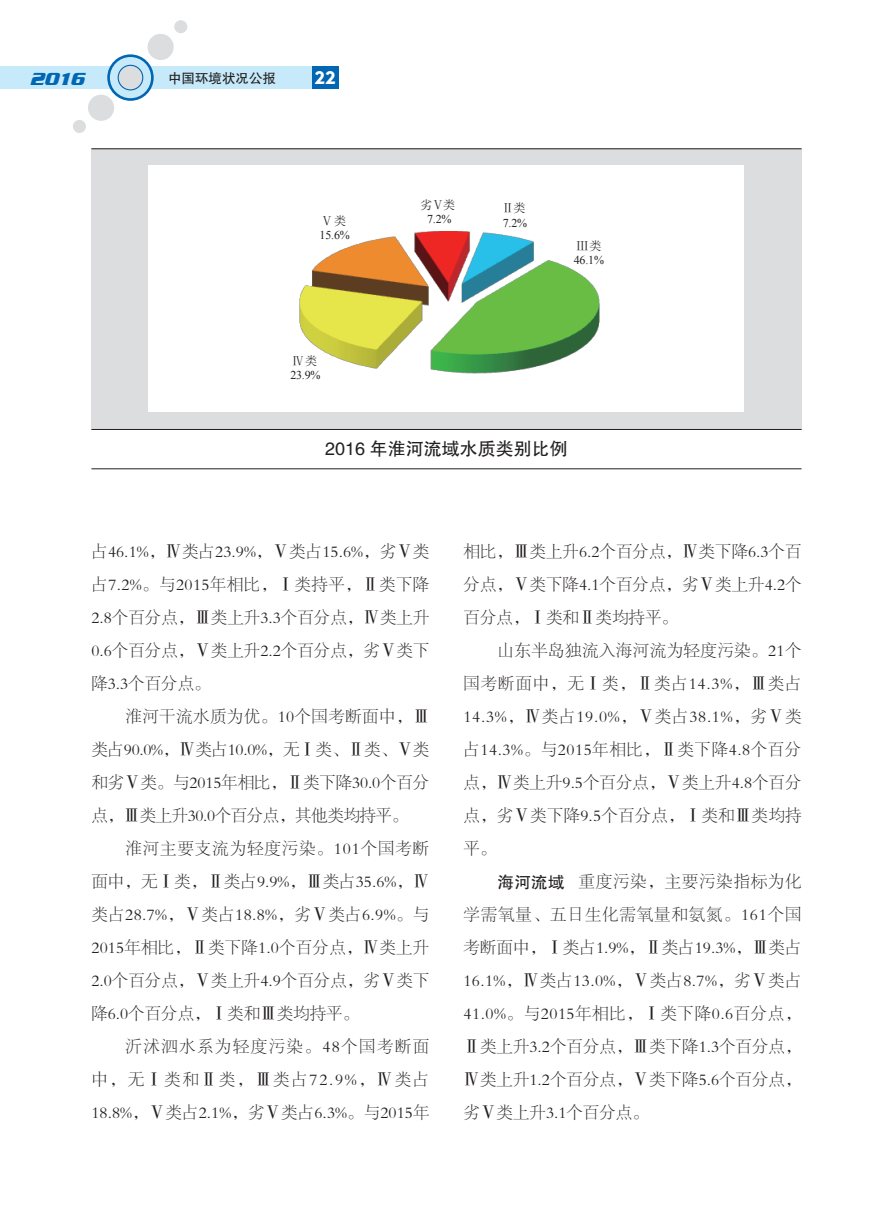
<style>
.page{position:relative;width:893px;height:1212px;background:#fff}
.page>*{position:absolute;margin:0;border:0;box-sizing:border-box;transform-origin:0 0}
.t1{font:18px "FZHTJW GB1 0";color:#231f20}
.t2{font:italic 700 18px "Serpentine D";color:#0166b3}
.t3{font:18px "Geometric 415 BT Black A";color:#fff}
.t4{font:16.5px/33px "FZSYJW GB1 0";color:#231f20;text-align:justify}
.t5{font:13.5px "FZHTJW GB1 0";color:#231f20}
.t6{font:12px "Times New Roman";color:#231f20}
.t7{font:12px "Sim Sun";letter-spacing:.03em;color:#231f20}
.s1{font-family:"FZHTJW GB1 0"}
</style>
<div class="page">
<div style="left:0;top:66px;width:312px;height:23px;background:#c6eafa"></div>
<div style="left:312px;top:66px;width:27px;height:23px;background:#0166b3"></div>
<svg style="left:107px;top:54px;width:47px;height:47px"></svg>
<div style="left:110px;top:57px;width:41px;height:41px;background:#c6eafa;border-radius:50%"></div>
<div style="left:118px;top:65px;width:25px;height:25px;background:#dcdddf;border-radius:50%"></div>
<div style="left:118px;top:65px;width:25px;height:25px;border:1px solid #0166b3;border-radius:50%"></div>
<div style="left:148px;top:34px;width:26px;height:26px;background:#dcdddf;border-radius:50%"></div>
<div style="left:174px;top:20px;width:13px;height:13px;background:#dcdddf;border-radius:50%"></div>
<svg style="left:88px;top:94px;width:27px;height:27px"></svg>
<div style="left:73px;top:120px;width:13px;height:13px;background:#dcdddf;border-radius:50%"></div>
<div style="left:91px;top:148px;width:710px;height:282px;background:#dcdddf"></div>
<hr style="left:91px;top:468px;width:710px;height:1px;background:#231f20">
<hr style="left:91px;top:148px;width:710px;height:1px;background:#231f20">
<hr style="left:91px;top:429px;width:710px;height:1px;background:#231f20">
<div style="left:149px;top:166px;width:595px;height:246px;background:#fff"></div>
<img style="left:299px;top:231px;width:301px;height:143px">
<p class="t2" style="left:29px;top:69px;width:62px">2016</p>
<p class="t5" style="left:168px;top:71px;width:109px">中国环境状况公报</p>
<p class="t3" style="left:315px;top:66px;width:22px">22</p>
<p class="t7" style="left:321px;top:215px;width:26px">Ⅴ类</p>
<p class="t6" style="left:320px;top:227px;width:32px">15.6%</p>
<p class="t7" style="left:292px;top:355px;width:26px">Ⅳ类</p>
<p class="t6" style="left:290px;top:367px;width:32px">23.9%</p>
<p class="t7" style="left:420px;top:199px;width:36px">劣Ⅴ类</p>
<p class="t6" style="left:427px;top:211px;width:26px">7.2%</p>
<p class="t7" style="left:502px;top:202px;width:25px">Ⅱ类</p>
<p class="t6" style="left:503px;top:215px;width:26px">7.2%</p>
<p class="t7" style="left:576px;top:240px;width:27px">Ⅲ类</p>
<p class="t6" style="left:574px;top:251px;width:32px">46.1%</p>
<p class="t1" style="left:325px;top:439px;width:244px">2016 年淮河流域水质类别比例</p>
<p class="t4" style="left:91px;top:536px;width:340px">占46.1%，Ⅳ类占23.9%，Ⅴ类占15.6%，劣Ⅴ类占7.2%。与2015年相比，Ⅰ类持平，Ⅱ类下降2.8个百分点，Ⅲ类上升3.3个百分点，Ⅳ类上升0.6个百分点，Ⅴ类上升2.2个百分点，劣Ⅴ类下降3.3个百分点。</p>
<p class="t4" style="left:91px;top:701px;width:340px;text-indent:34px">淮河干流水质为优。10个国考断面中，Ⅲ类占90.0%，Ⅳ类占10.0%，无Ⅰ类、Ⅱ类、Ⅴ类和劣Ⅴ类。与2015年相比，Ⅱ类下降30.0个百分点，Ⅲ类上升30.0个百分点，其他类均持平。</p>
<p class="t4" style="left:91px;top:833px;width:340px;text-indent:34px">淮河主要支流为轻度污染。101个国考断面中，无Ⅰ类，Ⅱ类占9.9%，Ⅲ类占35.6%，Ⅳ类占28.7%，Ⅴ类占18.8%，劣Ⅴ类占6.9%。与2015年相比，Ⅱ类下降1.0个百分点，Ⅳ类上升2.0个百分点，Ⅴ类上升4.9个百分点，劣Ⅴ类下降6.0个百分点，Ⅰ类和Ⅲ类均持平。</p>
<p class="t4" style="left:91px;top:1031px;width:340px;text-indent:34px">沂沭泗水系为轻度污染。48个国考断面中，无Ⅰ类和Ⅱ类，Ⅲ类占72.9%，Ⅳ类占18.8%，Ⅴ类占2.1%，劣Ⅴ类占6.3%。与2015年</p>
<p class="t4" style="left:463px;top:536px;width:340px">相比，Ⅲ类上升6.2个百分点，Ⅳ类下降6.3个百分点，Ⅴ类下降4.1个百分点，劣Ⅴ类上升4.2个百分点，Ⅰ类和Ⅱ类均持平。</p>
<p class="t4" style="left:463px;top:635px;width:340px;text-indent:34px">山东半岛独流入海河流为轻度污染。21个国考断面中，无Ⅰ类，Ⅱ类占14.3%，Ⅲ类占14.3%，Ⅳ类占19.0%，Ⅴ类占38.1%，劣Ⅴ类占14.3%。与2015年相比，Ⅱ类下降4.8个百分点，Ⅳ类上升9.5个百分点，Ⅴ类上升4.8个百分点，劣Ⅴ类下降9.5个百分点，Ⅰ类和Ⅲ类均持平。</p>
<p class="t4" style="left:463px;top:866px;width:340px;text-indent:34px"><span class="s1">海河流域</span> 重度污染，主要污染指标为化学需氧量、五日生化需氧量和氨氮。161个国考断面中，Ⅰ类占1.9%，Ⅱ类占19.3%，Ⅲ类占16.1%，Ⅳ类占13.0%，Ⅴ类占8.7%，劣Ⅴ类占41.0%。与2015年相比，Ⅰ类下降0.6百分点，Ⅱ类上升3.2个百分点，Ⅲ类下降1.3个百分点，Ⅳ类上升1.2个百分点，Ⅴ类下降5.6个百分点，劣Ⅴ类上升3.1个百分点。</p>
</div>
